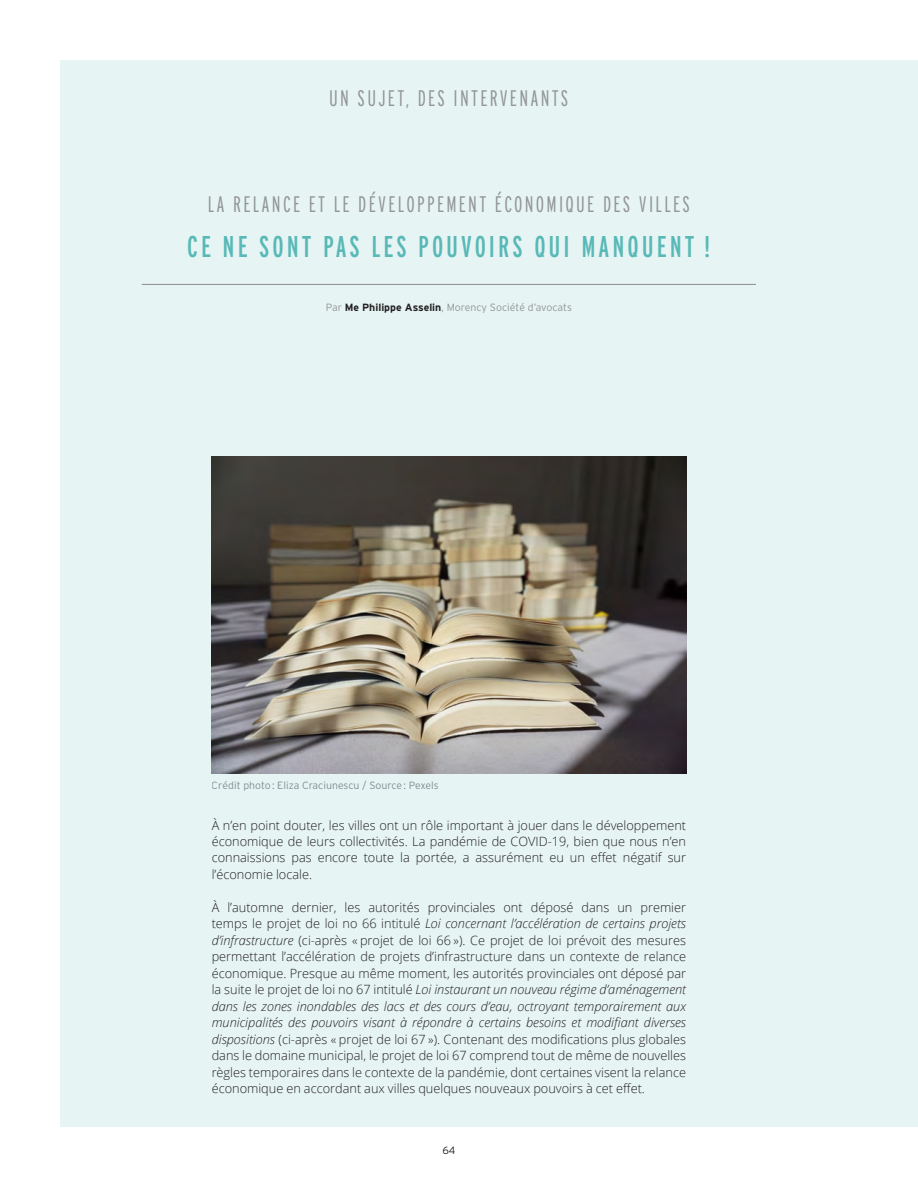
<style>
.page{position:relative;width:918px;height:1188px;background:#fff}
.page>*{position:absolute;margin:0;border:0;box-sizing:border-box;transform-origin:0 0}
.t1{font:extra-condensed 30px "Interstate";letter-spacing:.1em;color:#59b9b7}
.t2{font:300 extra-condensed 22.5px "Interstate";letter-spacing:.1em;color:#939598}
.t3{font:300 12.75px/16.5px "Open Sans";color:#231f20;text-align:justify}
.t4{font:300 10.5px "Interstate";color:#939598}
.t5{font:300 10.5px "Interstate";color:#231f20}
.s1{font-weight:700;color:#231f20}
.s2{font-style:italic}
</style>
<div class="page">
<div style="left:61px;top:61px;width:857px;height:1066px;background:#e6f4f4"></div>
<hr style="left:142px;top:284px;width:614px;height:1px;background:#939598">
<img style="left:212px;top:457px;width:474px;height:316px">
<h2 class="t2" style="left:329px;top:85px;width:241px">UN SUJET, DES INTERVENANTS</h2>
<h2 class="t2" style="left:208px;top:191px;width:484px">LA RELANCE ET LE DÉVELOPPEMENT ÉCONOMIQUE DES VILLES</h2>
<h1 class="t1" style="left:187px;top:230px;width:525px">CE NE SONT PAS LES POUVOIRS QUI MANQUENT !</h1>
<p class="t4" style="left:326px;top:301px;width:248px">Par <span class="s1">Me Philippe Asselin</span>, Morency Société d’avocats</p>
<p class="t4" style="left:212px;top:780px;width:229px">Crédit photo: Eliza Craciunescu / Source: Pexels</p>
<p class="t3" style="left:212px;top:816px;width:476px">À n’en point douter, les villes ont un rôle important à jouer dans le développement économique de leurs collectivités. La pandémie de COVID-19, bien que nous n’en connaissions pas encore toute la portée, a assurément eu un effet négatif sur l’économie locale.</p>
<p class="t3" style="left:212px;top:899px;width:476px">À l’automne dernier, les autorités provinciales ont déposé dans un premier temps le projet de loi no 66 intitulé <span class="s2">Loi concernant l’accélération de certains projets d’infrastructure</span> (ci-après « projet de loi 66 »). Ce projet de loi prévoit des mesures permettant l’accélération de projets d’infrastructure dans un contexte de relance économique. Presque au même moment, les autorités provinciales ont déposé par la suite le projet de loi no 67 intitulé <span class="s2">Loi instaurant un nouveau régime d’aménagement dans les zones inondables des lacs et des cours d’eau, octroyant temporairement aux municipalités des pouvoirs visant à répondre à certains besoins et modifiant diverses dispositions</span> (ci-après « projet de loi 67 »). Contenant des modifications plus globales dans le domaine municipal, le projet de loi 67 comprend tout de même de nouvelles règles temporaires dans le contexte de la pandémie, dont certaines visent la relance économique en accordant aux villes quelques nouveaux pouvoirs à cet effet.</p>
<p class="t5" style="left:442px;top:1144px;width:15px">64</p>
</div>
